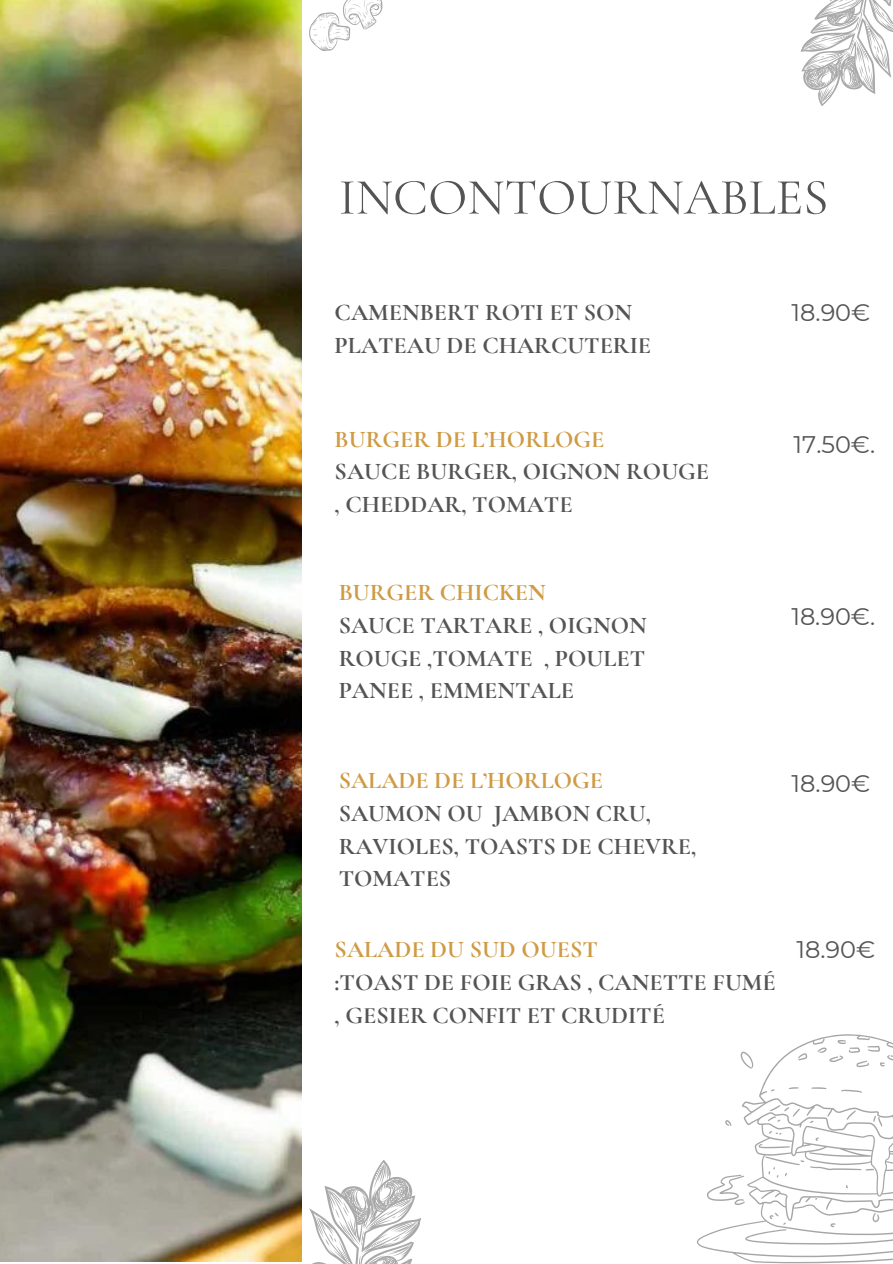
<style>
.page{position:relative;width:893px;height:1264px;background:#fff}
.page>*{position:absolute;margin:0;border:0;box-sizing:border-box;transform-origin:0 0}
.t1{font:51.15px "Cormorant Garamond";color:#545454}
.t2{font:700 24px/32.7px "Cormorant Garamond";color:#545454}
.t3{font:700 24px "Cormorant Garamond";color:#cf9b44}
.t4{font:24px "Montserrat";color:#545454}
</style>
<div class="page">
<img style="left:0;top:0;width:302px;height:1261px">
<svg style="left:800px;top:0;width:92px;height:106px"></svg>
<svg style="left:309px;top:0;width:73px;height:51px"></svg>
<svg style="left:697px;top:1034px;width:195px;height:228px"></svg>
<svg style="left:309px;top:1160px;width:112px;height:103px"></svg>
<h1 class="t1" style="left:338px;top:166px;width:491px">INCONTOURNABLES</h1>
<p class="t2" style="left:334px;top:296px;width:318px">CAMENBERT ROTI ET SON<br>PLATEAU DE CHARCUTERIE</p>
<p class="t4" style="left:791px;top:296px;width:80px">18.90€</p>
<p class="t3" style="left:334px;top:424px;width:271px">BURGER DE L’HORLOGE</p>
<p class="t2" style="left:334px;top:455px;width:376px">SAUCE BURGER, OIGNON ROUGE , CHEDDAR, TOMATE</p>
<p class="t3" style="left:338px;top:578px;width:208px">BURGER CHICKEN</p>
<p class="t2" style="left:338px;top:609px;width:309px;text-align:justify">SAUCE TARTARE , OIGNON ROUGE ,TOMATE , POULET PANEE , EMMENTALE</p>
<p class="t4" style="left:793px;top:428px;width:83px">17.50€.</p>
<p class="t4" style="left:791px;top:600px;width:85px">18.90€.</p>
<p class="t3" style="left:338px;top:765px;width:266px">SALADE DE L’HORLOGE</p>
<p class="t2" style="left:338px;top:796px;width:359px">SAUMON OU JAMBON CRU,<br>RAVIOLES, TOASTS DE CHEVRE,<br>TOMATES</p>
<p class="t4" style="left:791px;top:766px;width:80px">18.90€</p>
<p class="t3" style="left:334px;top:934px;width:265px">SALADE DU SUD OUEST</p>
<p class="t2" style="left:334px;top:965px;width:442px">:TOAST DE FOIE GRAS , CANETTE FUMÉ , GESIER CONFIT ET CRUDITÉ</p>
<p class="t4" style="left:796px;top:933px;width:80px">18.90€</p>
</div>
